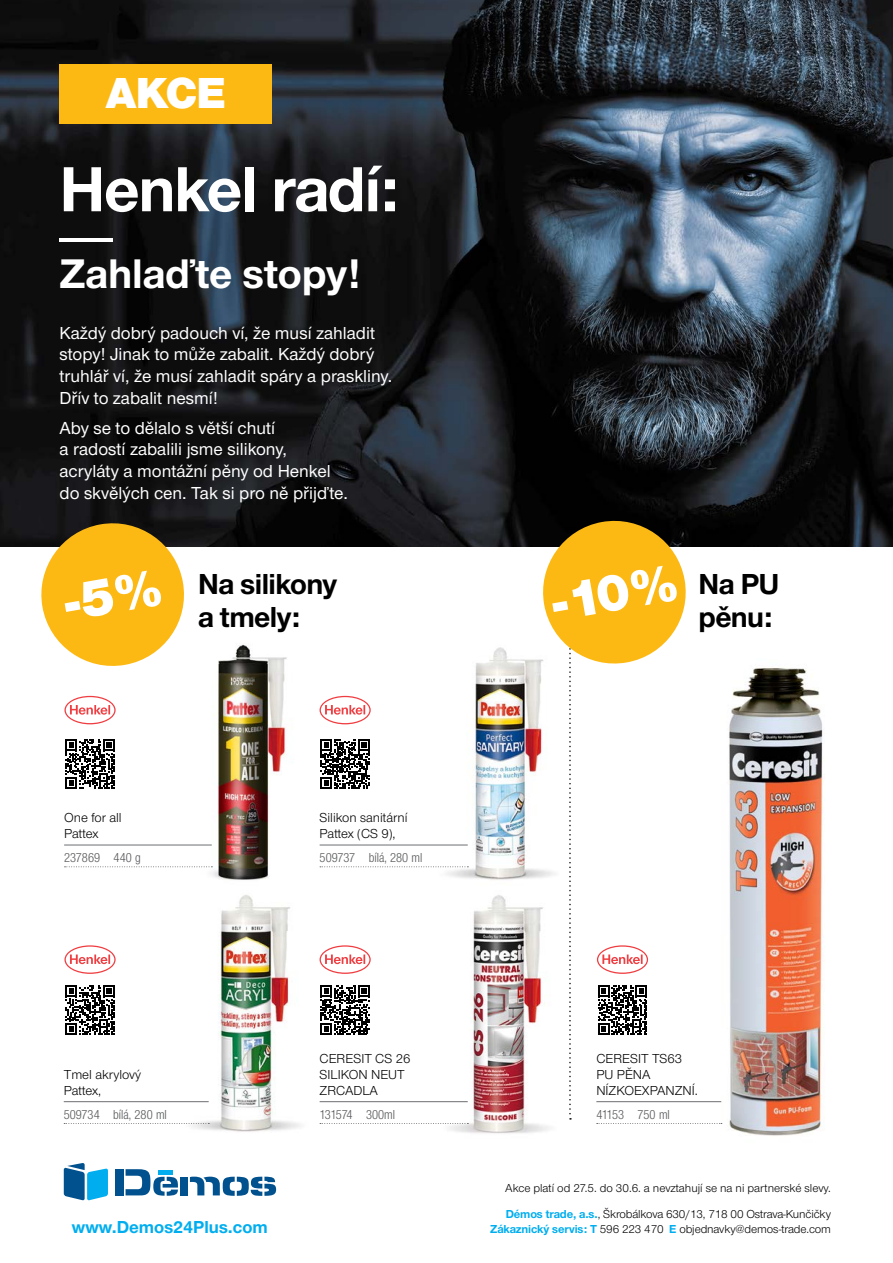
<style>
.page{position:relative;width:893px;height:1263px;background:#fff}
.page>*{position:absolute;margin:0;border:0;box-sizing:border-box;transform-origin:0 0}
.t1{font:700 66px "Nimbus Sans Novus TOT";letter-spacing:-.02em;color:#fff}
.t2{font:900 54.6px "Nimbus Sans Novus TOT";color:#fff}
.t3{font:900 45px "Nimbus Sans Novus TOT";color:#fff}
.t4{font:700 42.9px "Nimbus Sans Novus TOT";color:#fff}
.t5{font:700 30px/33px "Nimbus Sans Novus TOT";letter-spacing:-.02em;color:#000}
.t6{font:500 18px/21.6px "Nimbus Sans Novus TOT";color:#fff}
.t7{font:700 18px "Nimbus Sans Novus TOT";color:#00aeef}
.t8{font:13.5px/16.2px "Nimbus Sans Novus TOT";color:#000}
.t9{font:13.5px "Nimbus Sans Novus TOT Reg Con";color:#58595b}
.t10{font:12px "Nimbus San Nov";letter-spacing:-.01em;color:#000}
.t11{font:12px "Nimbus Sans Novus TOT";color:#000}
.s1{font-weight:700;color:#00aeef}
</style>
<div class="page">
<img style="left:0;top:0;width:893px;height:546px">
<img style="left:404px;top:895px;width:145px;height:239px">
<img style="left:722px;top:667px;width:102px;height:469px">
<img style="left:162px;top:894px;width:170px;height:238px">
<div style="left:60px;top:64px;width:212px;height:59px;background:#fdb913"></div>
<img style="left:410px;top:647px;width:127px;height:233px">
<svg style="left:64px;top:696px;width:52px;height:28px"></svg>
<svg style="left:64px;top:945px;width:52px;height:29px"></svg>
<svg style="left:320px;top:696px;width:51px;height:28px"></svg>
<svg style="left:320px;top:945px;width:51px;height:29px"></svg>
<img style="left:190px;top:644px;width:103px;height:236px">
<div style="left:115px;top:1169px;width:8px;height:26px;background:#00518d"></div>
<svg style="left:126px;top:1169px;width:52px;height:27px"></svg>
<div style="left:181px;top:1177px;width:7px;height:18px;background:#00518d"></div>
<svg style="left:190px;top:1176px;width:86px;height:20px"></svg>
<hr style="left:159px;top:1171px;width:14px;height:4px;background:#00aeef">
<svg style="left:64px;top:1163px;width:44px;height:37px"></svg>
<hr style="left:60px;top:238px;width:53px;height:4px;background:#fff">
<hr style="left:64px;top:1101px;width:145px;height:1px;background:#6d6e71">
<svg style="left:64px;top:1123px;width:145px;height:1px"></svg>
<hr style="left:320px;top:845px;width:148px;height:1px;background:#6d6e71">
<svg style="left:320px;top:866px;width:148px;height:1px"></svg>
<hr style="left:64px;top:845px;width:148px;height:1px;background:#6d6e71">
<svg style="left:65px;top:866px;width:147px;height:1px"></svg>
<hr style="left:320px;top:1101px;width:148px;height:1px;background:#6d6e71">
<svg style="left:320px;top:1123px;width:148px;height:1px"></svg>
<svg style="left:65px;top:739px;width:50px;height:50px"></svg>
<svg style="left:65px;top:985px;width:50px;height:50px"></svg>
<svg style="left:320px;top:739px;width:50px;height:50px"></svg>
<div style="left:314px;top:978px;width:63px;height:63px;background:#fff"></div>
<svg style="left:320px;top:985px;width:50px;height:50px"></svg>
<svg style="left:537px;top:515px;width:185px;height:609px"></svg>
<svg style="left:36px;top:517px;width:154px;height:149px"></svg>
<h3 class="t3" style="left:106px;top:66px;width:121px">AKCE</h3>
<h1 class="t1" style="left:60px;top:150px;width:341px">Henkel radí:</h1>
<h3 class="t4" style="left:60px;top:248px;width:303px">Zahlaďte stopy!</h3>
<p class="t6" style="left:60px;top:322px;width:334px">Každý dobrý padouch ví, že musí zahladit stopy! Jinak to může zabalit. Každý dobrý truhlář ví, že musí zahladit spáry a praskliny.<br>Dřív to zabalit nesmí!</p>
<p class="t6" style="left:60px;top:417px;width:290px">Aby se to dělalo s větší chutí<br>a radostí zabalili jsme silikony, acryláty a montážní pěny od Henkel do skvělých cen. Tak si pro ně přijďte.</p>
<h2 class="t2" style="left:547px;top:572px;width:128px;rotate:-10deg">-10%</h2>
<h3 class="t5" style="left:198px;top:567px;width:140px">Na silikony a tmely:</h3>
<h3 class="t5" style="left:698px;top:567px;width:82px">Na PU pěnu:</h3>
<p class="t8" style="left:64px;top:809px;width:59px">One for all<br>Pattex</p>
<p class="t9" style="left:64px;top:850px;width:78px">237869 440 g</p>
<p class="t8" style="left:320px;top:809px;width:89px">Silikon sanitární<br>Pattex (CS 9),</p>
<p class="t9" style="left:320px;top:850px;width:104px">509737 bílá, 280 ml</p>
<p class="t8" style="left:64px;top:1066px;width:79px">Tmel akrylový<br>Pattex,</p>
<p class="t9" style="left:64px;top:1107px;width:105px">509734 bílá, 280 ml</p>
<p class="t8" style="left:320px;top:1050px;width:92px">CERESIT CS 26<br>SILIKON NEUT<br>ZRCADLA</p>
<p class="t9" style="left:320px;top:1107px;width:77px">131574 300ml</p>
<p class="t8" style="left:596px;top:1050px;width:103px">CERESIT TS63<br>PU PĚNA<br>NÍZKOEXPANZNÍ.</p>
<p class="t9" style="left:596px;top:1107px;width:75px">41153 750 ml</p>
<p class="t11" style="left:505px;top:1181px;width:327px">Akce platí od 27.5. do 30.6. a nevztahují se na ni partnerské slevy.</p>
<p class="t10" style="left:506px;top:1207px;width:327px"><span class="s1">Démos trade, a.s.</span>, Škrobálkova 630/13, 718 00 Ostrava-Kunčičky</p>
<p class="t7" style="left:72px;top:1216px;width:197px">www.Demos24Plus.com</p>
<p class="t10" style="left:490px;top:1222px;width:342px"><span class="s1">Zákaznický servis: T</span> 596 223 470 <span class="s1">E</span> objednavky@demos-trade.com</p>
</div>
